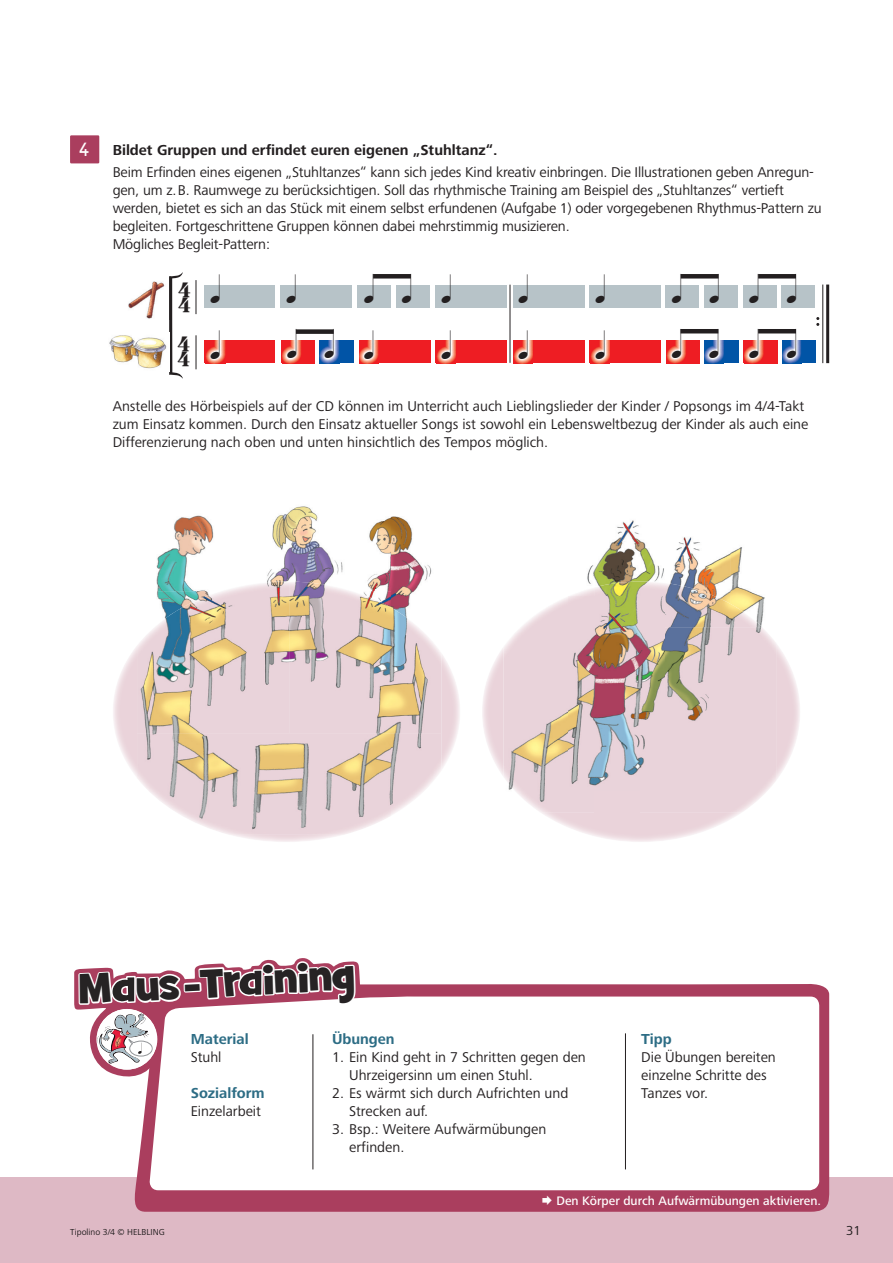
<style>
.page{position:relative;width:893px;height:1263px;background:#fff}
.page>*{position:absolute;margin:0;border:0;box-sizing:border-box;transform-origin:0 0}
.t1{font:42px "Grilled Cheese BTN";color:#262324}
.t2{font:30px "Maestro";color:#231f20}
.t3{font:28.5px "Maestro";letter-spacing:.98em;color:#231f20}
.t4{font:28.05px "Maestro";color:#231f20}
.t5{font:19.5px "DR Buch";color:#fff}
.t6{font:700 15px "Frutiger Next Pro";color:#231f20}
.t7{font:700 15px "Frutiger Next Pro";color:#2d6d85}
.t8{font:14.7px/18px "Frutiger Next Pro";color:#231f20}
.t9{font:13.5px "Frutiger Next Pro";color:#231f20}
.t10{font:500 12.75px "Frutiger Next Pro";color:#fff}
.t11{font:9px "Frutiger Next Pro";color:#231f20}
.s1{font-size:28.05px}
</style>
<div class="page">
<div style="left:0;top:1178px;width:893px;height:85px;background:#deb9c5"></div>
<div style="left:70px;top:135px;width:29px;height:28px;background:#aa3e5e"></div>
<div style="left:436px;top:285px;width:71px;height:23px;background:#b7c3c8"></div>
<hr style="left:822px;top:285px;width:1px;height:78px;background:#231f20">
<hr style="left:826px;top:285px;width:3px;height:78px;background:#231f20">
<svg style="left:816px;top:317px;width:3px;height:9px"></svg>
<hr style="left:510px;top:285px;width:1px;height:78px;background:#231f20">
<div style="left:358px;top:285px;width:33px;height:22px;background:#b7c3c8"></div>
<div style="left:397px;top:285px;width:33px;height:22px;background:#b7c3c8"></div>
<div style="left:373px;top:274px;width:38px;height:5px;background:#231f20"></div>
<div style="left:436px;top:340px;width:71px;height:23px;background:#ee1d23"></div>
<div style="left:666px;top:340px;width:33px;height:23px;background:#ee1d23"></div>
<div style="left:743px;top:340px;width:34px;height:23px;background:#ee1d23"></div>
<div style="left:705px;top:340px;width:33px;height:23px;background:#0154a6"></div>
<div style="left:782px;top:340px;width:34px;height:23px;background:#0154a6"></div>
<div style="left:513px;top:340px;width:71px;height:23px;background:#ee1d23"></div>
<div style="left:590px;top:340px;width:71px;height:23px;background:#ee1d23"></div>
<img style="left:436px;top:363px;width:20px;height:1px">
<img style="left:436px;top:340px;width:20px;height:23px">
<img style="left:513px;top:363px;width:20px;height:1px">
<img style="left:513px;top:340px;width:20px;height:23px">
<img style="left:590px;top:363px;width:20px;height:1px">
<img style="left:590px;top:340px;width:20px;height:23px">
<div style="left:359px;top:340px;width:71px;height:23px;background:#ee1d23"></div>
<img style="left:361px;top:363px;width:17px;height:1px">
<img style="left:361px;top:340px;width:17px;height:23px">
<img style="left:680px;top:329px;width:39px;height:34px">
<img style="left:667px;top:340px;width:32px;height:23px">
<img style="left:705px;top:340px;width:19px;height:23px">
<hr style="left:680px;top:329px;width:38px;height:4px;background:#231f20">
<img style="left:758px;top:333px;width:38px;height:30px">
<img style="left:744px;top:340px;width:33px;height:23px">
<img style="left:782px;top:340px;width:19px;height:23px">
<hr style="left:758px;top:329px;width:38px;height:4px;background:#231f20">
<div style="left:513px;top:285px;width:71px;height:23px;background:#b7c3c8"></div>
<div style="left:589px;top:285px;width:72px;height:23px;background:#b7c3c8"></div>
<div style="left:666px;top:285px;width:33px;height:22px;background:#b7c3c8"></div>
<div style="left:743px;top:285px;width:33px;height:22px;background:#b7c3c8"></div>
<div style="left:704px;top:285px;width:34px;height:22px;background:#b7c3c8"></div>
<div style="left:781px;top:285px;width:34px;height:22px;background:#b7c3c8"></div>
<div style="left:681px;top:274px;width:38px;height:5px;background:#231f20"></div>
<div style="left:758px;top:274px;width:38px;height:5px;background:#231f20"></div>
<img style="left:367px;top:517px;width:24px;height:64px">
<img style="left:391px;top:516px;width:41px;height:65px">
<img style="left:361px;top:581px;width:81px;height:152px">
<img style="left:361px;top:733px;width:30px;height:97px">
<img style="left:391px;top:733px;width:51px;height:83px">
<img style="left:587px;top:520px;width:144px;height:64px">
<img style="left:731px;top:547px;width:34px;height:66px">
<img style="left:503px;top:588px;width:91px;height:224px">
<img style="left:594px;top:581px;width:169px;height:46px">
<img style="left:640px;top:627px;width:136px;height:185px">
<img style="left:568px;top:597px;width:96px;height:194px">
<svg style="left:361px;top:984px;width:468px;height:228px;background:#ac4362"></svg>
<svg style="left:361px;top:996px;width:458px;height:194px"></svg>
<hr style="left:625px;top:1033px;width:1px;height:136px;background:#231f20">
<svg style="left:74px;top:135px;width:287px;height:1077px"></svg>
<svg style="left:543px;top:1196px;width:9px;height:9px"></svg>
<h3 class="t5" style="left:79px;top:138px;width:12px">4</h3>
<p class="t6" style="left:113px;top:141px;width:386px">Bildet Gruppen und erfindet euren eigenen „Stuhltanz“.</p>
<p class="t8" style="left:113px;top:163px;width:710px">Beim Erfinden eines eigenen „Stuhltanzes“ kann sich jedes Kind kreativ einbringen. Die Illustrationen geben Anregun&shy;gen, um z. B. Raumwege zu berücksichtigen. Soll das rhythmische Training am Beispiel des „Stuhltanzes“ vertieft werden, bietet es sich an das Stück mit einem selbst erfundenen (Aufgabe 1) oder vorgegebenen Rhythmus-Pattern zu begleiten. Fortgeschrittene Gruppen können dabei mehrstimmig musizieren.<br>Mögliches Begleit-Pattern:</p>
<h2 class="t2" style="left:178px;top:277px;width:44px">4 <span class="s1">q</span></h2>
<h3 class="t4" style="left:287px;top:277px;width:11px">q</h3>
<h3 class="t3" style="left:365px;top:277px;width:88px">qq<span class="s1">q</span></h3>
<h2 class="t2" style="left:177px;top:316px;width:14px">4</h2>
<h3 class="t4" style="left:519px;top:277px;width:11px">q</h3>
<h3 class="t4" style="left:596px;top:277px;width:11px">q</h3>
<h3 class="t3" style="left:672px;top:277px;width:126px">qqqq</h3>
<h2 class="t2" style="left:178px;top:262px;width:14px">4</h2>
<h2 class="t2" style="left:177px;top:331px;width:44px">4 <span class="s1">q</span></h2>
<h3 class="t3" style="left:287px;top:332px;width:88px">qq<span class="s1">q</span></h3>
<h3 class="t4" style="left:442px;top:333px;width:11px">q</h3>
<h3 class="t4" style="left:519px;top:333px;width:11px">q</h3>
<h3 class="t4" style="left:596px;top:333px;width:11px">q</h3>
<h3 class="t3" style="left:672px;top:332px;width:126px">qqqq</h3>
<p class="t8" style="left:113px;top:397px;width:697px">Anstelle des Hörbeispiels auf der CD können im Unterricht auch Lieblingslieder der Kinder / Popsongs im 4/4-Takt zum Einsatz kommen. Durch den Einsatz aktueller Songs ist sowohl ein Lebensweltbezug der Kinder als auch eine<br>Differenzierung nach oben und unten hinsichtlich des Tempos möglich.</p>
<h1 class="t1" style="left:77px;top:962px;width:278px;rotate:-3deg">M us -Tr ining</h1>
<p class="t7" style="left:191px;top:1030px;width:59px">Material</p>
<p class="t8" style="left:191px;top:1048px;width:32px">Stuhl</p>
<p class="t7" style="left:191px;top:1084px;width:75px">Sozialform</p>
<p class="t8" style="left:191px;top:1102px;width:72px">Einzelarbeit</p>
<p class="t7" style="left:332px;top:1030px;width:64px">Übungen</p>
<p class="t8" style="left:349px;top:1048px;width:238px;text-indent:-17px">1. Ein Kind geht in 7 Schritten gegen den<br>Uhrzeigersinn um einen Stuhl.</p>
<p class="t8" style="left:349px;top:1084px;width:221px;text-indent:-17px">2. Es wärmt sich durch Aufrichten und<br>Strecken auf.</p>
<p class="t8" style="left:349px;top:1120px;width:199px;text-indent:-17px">3. Bsp.: Weitere Aufwärmübungen erfinden.</p>
<p class="t7" style="left:641px;top:1030px;width:32px">Tipp</p>
<p class="t8" style="left:641px;top:1048px;width:136px">Die Übungen bereiten einzelne Schritte des<br>Tanzes vor.</p>
<p class="t10" style="left:556px;top:1194px;width:266px">Den Körper durch Aufwärmübungen aktivieren.</p>
<p class="t11" style="left:70px;top:1227px;width:96px">Tipolino 3/4 © HELBLING</p>
<p class="t9" style="left:846px;top:1223px;width:16px">31</p>
</div>
